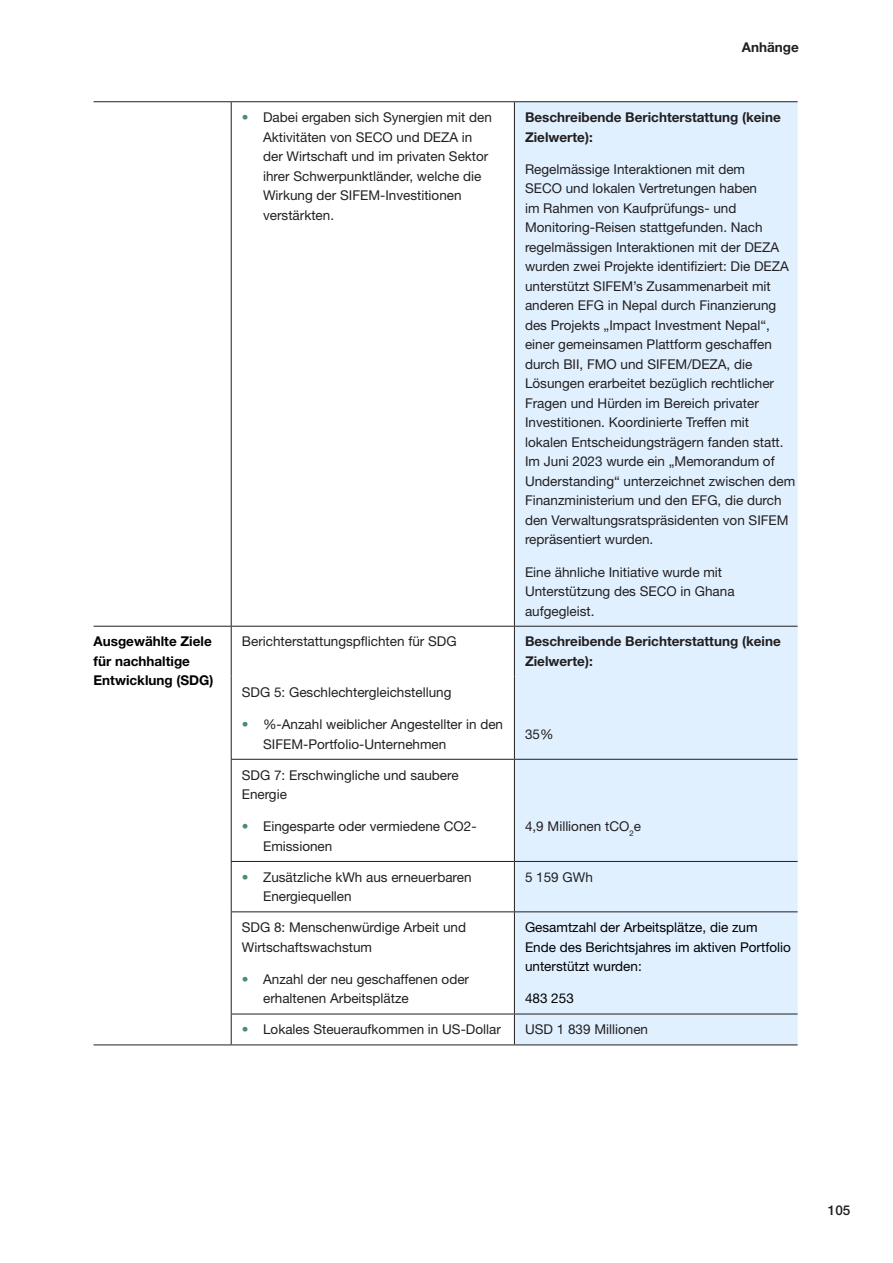
<style>
.page{position:relative;width:893px;height:1263px;background:#fff}
.page>*{position:absolute;margin:0;border:0;box-sizing:border-box;transform-origin:0 0}
.Paragraph_1{font:13.5px/19.5px "Helvetica Neue LT Pro";color:#231f20}
.Paragraph_1-2{font:700 13.5px/19.5px "Helvetica Neue LT Pro";color:#231f20}
.Paragraph_1-3{font:13.5px/19.5px "Helvetica Neue LT Pro";color:#000}
.Paragraph_1-4{font:700 13.5px/19.5px "Helvetica Neue LT Pro";color:#000}
.t1{font:500 13.5px "Helvetica Neue LT Pro";color:#231f20}
.s1{font-weight:700;color:#429169}
</style>
<div class="page">
<div style="left:515px;top:102px;width:283px;height:942px;background:#e0f0ff"></div>
<hr style="left:231px;top:102px;width:1px;height:524px;background:#231f20">
<hr style="left:231px;top:627px;width:1px;height:50px;background:#231f20">
<hr style="left:231px;top:677px;width:1px;height:82px;background:#231f20">
<hr style="left:231px;top:760px;width:1px;height:101px;background:#231f20">
<hr style="left:231px;top:862px;width:1px;height:49px;background:#231f20">
<hr style="left:231px;top:912px;width:1px;height:102px;background:#231f20">
<hr style="left:231px;top:1014px;width:1px;height:30px;background:#231f20">
<hr style="left:514px;top:627px;width:1px;height:50px;background:#231f20">
<hr style="left:514px;top:677px;width:1px;height:82px;background:#231f20">
<hr style="left:514px;top:760px;width:1px;height:101px;background:#231f20">
<hr style="left:514px;top:862px;width:1px;height:49px;background:#231f20">
<hr style="left:514px;top:912px;width:1px;height:102px;background:#231f20">
<hr style="left:514px;top:1014px;width:1px;height:30px;background:#231f20">
<hr style="left:514px;top:102px;width:1px;height:524px;background:#231f20">
<hr style="left:514px;top:1044px;width:284px;height:1px;background:#231f20">
<hr style="left:94px;top:101px;width:137px;height:1px;background:#231f20">
<hr style="left:231px;top:101px;width:283px;height:1px;background:#231f20">
<hr style="left:514px;top:101px;width:284px;height:1px;background:#231f20">
<hr style="left:94px;top:626px;width:137px;height:1px;background:#231f20">
<hr style="left:231px;top:626px;width:283px;height:1px;background:#231f20">
<hr style="left:514px;top:626px;width:284px;height:1px;background:#231f20">
<hr style="left:94px;top:1044px;width:137px;height:1px;background:#231f20">
<hr style="left:231px;top:1044px;width:283px;height:1px;background:#231f20">
<hr style="left:231px;top:759px;width:283px;height:1px;background:#231f20">
<hr style="left:514px;top:759px;width:284px;height:1px;background:#231f20">
<hr style="left:231px;top:861px;width:283px;height:1px;background:#231f20">
<hr style="left:514px;top:861px;width:284px;height:1px;background:#231f20">
<hr style="left:231px;top:911px;width:283px;height:1px;background:#231f20">
<hr style="left:514px;top:911px;width:284px;height:1px;background:#231f20">
<hr style="left:231px;top:1014px;width:283px;height:1px;background:#231f20">
<hr style="left:514px;top:1014px;width:284px;height:1px;background:#231f20">
<p class="Paragraph_1-2" style="left:742px;top:37px;width:59px">Anhänge</p>
<p class="Paragraph_1" style="left:263px;top:107px;width:230px;text-indent:-21px"><span class="s1">•</span> Dabei ergaben sich Synergien mit den<br>Aktivitäten von SECO und DEZA in der Wirtschaft und im privaten Sektor ihrer Schwerpunktländer, welche die<br>Wirkung der SIFEM-Investitionen verstärkten.</p>
<p class="Paragraph_1-2" style="left:525px;top:107px;width:257px">Beschreibende Berichterstattung (keine<br>Zielwerte):</p>
<p class="Paragraph_1" style="left:525px;top:159px;width:272px">Regelmässige Interaktionen mit dem<br>SECO und lokalen Vertretungen haben<br>im Rahmen von Kaufprüfungs- und Monitoring-Reisen stattgefunden. Nach regelmässigen Interaktionen mit der DEZA wurden zwei Projekte identifiziert: Die DEZA unterstützt SIFEM’s Zusammenarbeit mit anderen EFG in Nepal durch Finanzierung des Projekts „Impact Investment Nepal“, einer gemeinsamen Plattform geschaffen durch BII, FMO und SIFEM/DEZA, die Lösungen erarbeitet bezüglich rechtlicher Fragen und Hürden im Bereich privater Investitionen. Koordinierte Treffen mit<br>lokalen Entscheidungsträgern fanden statt.<br>Im Juni 2023 wurde ein „Memorandum of Understanding“ unterzeichnet zwischen dem Finanzministerium und den EFG, die durch den Verwaltungsratspräsidenten von SIFEM repräsentiert wurden.</p>
<p class="Paragraph_1" style="left:525px;top:562px;width:211px">Eine ähnliche Initiative wurde mit<br>Unterstützung des SECO in Ghana aufgegleist.</p>
<p class="Paragraph_1-4" style="left:94px;top:632px;width:121px">Ausgewählte Ziele für nachhaltige<br>Entwicklung (SDG)</p>
<p class="Paragraph_1" style="left:242px;top:632px;width:216px">Berichterstattungspflichten für SDG</p>
<p class="Paragraph_1-2" style="left:525px;top:632px;width:257px">Beschreibende Berichterstattung (keine<br>Zielwerte):</p>
<p class="Paragraph_1" style="left:242px;top:682px;width:211px">SDG 5: Geschlechtergleichstellung</p>
<p class="Paragraph_1" style="left:263px;top:714px;width:241px;text-indent:-21px"><span class="s1">•</span> %-Anzahl weiblicher Angestellter in den<br>SIFEM-Portfolio-Unternehmen</p>
<p class="Paragraph_1" style="left:525px;top:724px;width:30px">35%</p>
<p class="Paragraph_1" style="left:242px;top:765px;width:218px">SDG 7: Erschwingliche und saubere<br>Energie</p>
<p class="Paragraph_1" style="left:263px;top:816px;width:215px;text-indent:-21px"><span class="s1">•</span> Eingesparte oder vermiedene CO2-<br>Emissionen</p>
<p class="Paragraph_1" style="left:525px;top:816px;width:117px">4,9 Millionen tCO<sub>2</sub>e</p>
<p class="Paragraph_1" style="left:263px;top:867px;width:210px;text-indent:-21px"><span class="s1">•</span> Zusätzliche kWh aus erneuerbaren<br>Energiequellen</p>
<p class="Paragraph_1" style="left:525px;top:867px;width:69px">5 159 GWh</p>
<p class="Paragraph_1" style="left:242px;top:917px;width:226px">SDG 8: Menschenwürdige Arbeit und<br>Wirtschaftswachstum</p>
<p class="Paragraph_1" style="left:263px;top:969px;width:208px;text-indent:-21px"><span class="s1">•</span> Anzahl der neu geschaffenen oder erhaltenen Arbeitsplätze</p>
<p class="Paragraph_1-3" style="left:525px;top:917px;width:267px">Gesamtzahl der Arbeitsplätze, die zum<br>Ende des Berichtsjahres im aktiven Portfolio unterstützt wurden:</p>
<p class="Paragraph_1-3" style="left:525px;top:988px;width:50px">483 253</p>
<p class="Paragraph_1" style="left:242px;top:1019px;width:261px"><span class="s1">•</span> Lokales Steueraufkommen in US-Dollar</p>
<p class="Paragraph_1" style="left:525px;top:1019px;width:125px">USD 1 839 Millionen</p>
<p class="t1" style="left:828px;top:1202px;width:24px">105</p>
</div>
